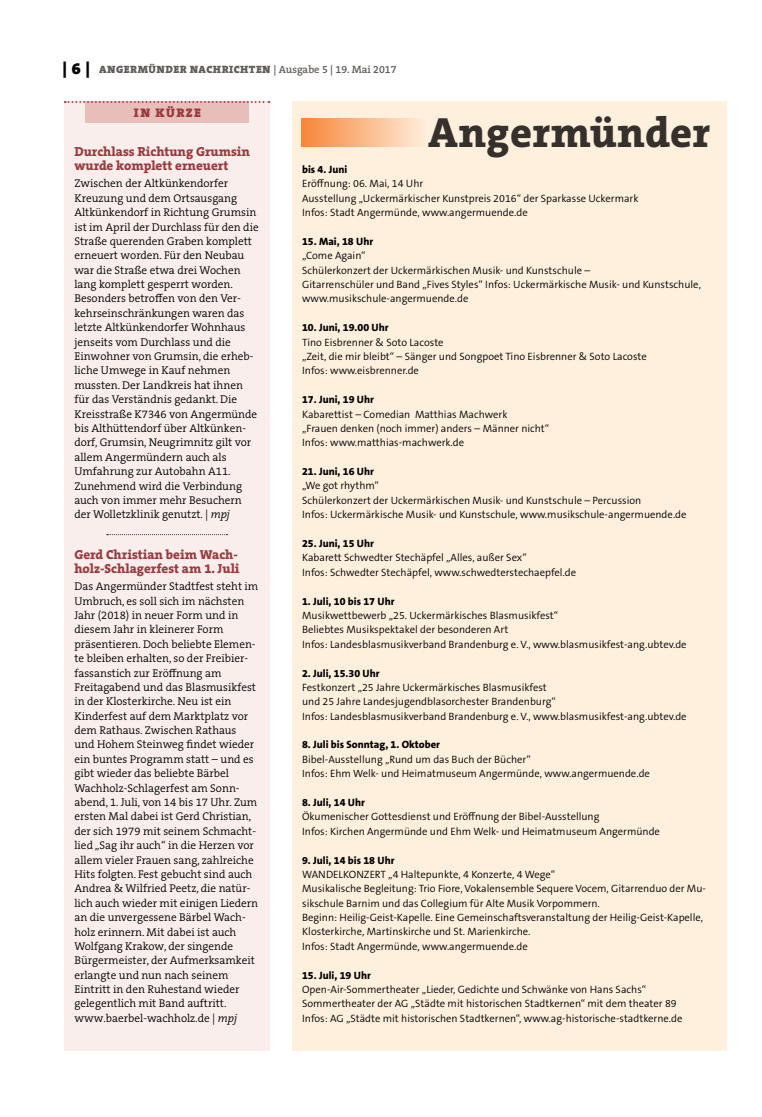
<style>
.page{position:relative;width:762px;height:1117px;background:#fff}
.page>*{position:absolute;margin:0;border:0;box-sizing:border-box;transform-origin:0 0}
.t1{font:800 42.5px "The Serif B W8";letter-spacing:.01em;color:#36302d}
.t2{font:800 13.12px/14.4px "The Serif B W8";color:#993b3e}
.t3{font:900 12.5px "The Serif B W9";letter-spacing:.115em;color:#993b3e}
.t4{font:300 11.25px/14.4px "The Serif B W4";color:#000}
.t5{font:300 10.62px/14.4px "The Sans B W4";color:#000}
.t6{font:800 10.62px "The Sans B W8";color:#000}
.t7{font:900 10.62px "The Serif B W9";letter-spacing:.045em;color:#615c58}
.s1{font-size:16.25px;color:#000}
.s2{font-family:"The Serif B W6";font-weight:600}
.s3{font-style:italic}
</style>
<div class="page">
<div style="left:292px;top:101px;width:434px;height:949px;background:#ffefdd"></div>
<div style="left:64px;top:101px;width:205px;height:949px;background:#f9eeec"></div>
<div style="left:86px;top:101px;width:163px;height:21px;background:#e8beba"></div>
<svg style="left:65px;top:101px;width:204px;height:2px"></svg>
<svg style="left:107px;top:534px;width:120px;height:1px"></svg>
<div style="left:302px;top:118px;width:124px;height:28px;background:linear-gradient(to right,#f88639,#feecd9)"></div>
<p class="t7" style="left:63px;top:63px;width:335px"><span class="s1">| 6 |</span> ANGERMÜNDER NACHRICHTEN <span class="s2">| Ausgabe 5 | 19. Mai 2017</span></p>
<p class="t3" style="left:134px;top:104px;width:69px">IN KÜRZE</p>
<p class="t2" style="left:74px;top:144px;width:177px">Durchlass Richtung Grumsin wurde komplett erneuert</p>
<p class="t4" style="left:74px;top:176px;width:186px">Zwischen der Altkünkendorfer<br>Kreuzung und dem Ortsausgang<br>Altkünkendorf in Richtung Grumsin ist im April der Durchlass für den die<br>Straße querenden Graben komplett erneuert worden. Für den Neubau war die Straße etwa drei Wochen lang komplett gesperrt worden.<br>Besonders betroffen von den Ver&shy;kehrseinschränkungen waren das letzte Altkünkendorfer Wohnhaus jenseits vom Durchlass und die<br>Einwohner von Grumsin, die erheb&shy;liche Umwege in Kauf nehmen mussten. Der Landkreis hat ihnen für das Verständnis gedankt. Die<br>Kreisstraße K7346 von Angermünde bis Althüttendorf über Altkünken&shy;dorf, Grumsin, Neugrimnitz gilt vor allem Angermündern auch als<br>Umfahrung zur Autobahn A11.<br>Zunehmend wird die Verbindung auch von immer mehr Besuchern der Wolletzklinik genutzt. | <span class="s3">mpj</span></p>
<p class="t2" style="left:74px;top:547px;width:167px">Gerd Christian beim Wach&shy;holz-Schlagerfest am 1. Juli</p>
<p class="t4" style="left:74px;top:579px;width:185px">Das Angermünder Stadtfest steht im Umbruch, es soll sich im nächsten Jahr (2018) in neuer Form und in diesem Jahr in kleinerer Form präsentieren. Doch beliebte Elemen&shy;te bleiben erhalten, so der Freibier&shy;fassanstich zur Eröffnung am Freitagabend und das Blasmusikfest in der Klosterkirche. Neu ist ein Kinderfest auf dem Marktplatz vor dem Rathaus. Zwischen Rathaus und Hohem Steinweg findet wieder ein buntes Programm statt – und es gibt wieder das beliebte Bärbel Wachholz-Schlagerfest am Sonn&shy;abend, 1. Juli, von 14 bis 17 Uhr. Zum ersten Mal dabei ist Gerd Christian, der sich 1979 mit seinem Schmacht&shy;lied „Sag ihr auch“ in die Herzen vor allem vieler Frauen sang, zahlreiche Hits folgten. Fest gebucht sind auch Andrea &amp; Wilfried Peetz, die natür&shy;lich auch wieder mit einigen Liedern an die unvergessene Bärbel Wach&shy;holz erinnern. Mit dabei ist auch Wolfgang Krakow, der singende Bürgermeister, der Aufmerksamkeit erlangte und nun nach seinem Eintritt in den Ruhestand wieder gelegentlich mit Band auftritt. www.baerbel-wachholz.de | <span class="s3">mpj</span></p>
<h1 class="t1" style="left:428px;top:104px;width:284px">Angermünder</h1>
<p class="t6" style="left:302px;top:162px;width:47px">bis 4. Juni</p>
<p class="t5" style="left:302px;top:177px;width:338px">Eröffnung: 06. Mai, 14 Uhr<br>Ausstellung „Uckermärkischer Kunstpreis 2016“ der Sparkasse Uckermark<br>Infos: Stadt Angermünde, www.angermuende.de</p>
<p class="t6" style="left:302px;top:234px;width:73px">15. Mai, 18 Uhr</p>
<p class="t5" style="left:302px;top:248px;width:400px">„Come Again“<br>Schülerkonzert der Uckermärkischen Musik- und Kunstschule –<br>Gitarrenschüler und Band „Fives Styles“ Infos: Uckermärkische Musik- und Kunstschule, www.musikschule-angermuende.de</p>
<p class="t6" style="left:302px;top:321px;width:88px">10. Juni, 19.00 Uhr</p>
<p class="t5" style="left:302px;top:335px;width:346px">Tino Eisbrenner &amp; Soto Lacoste<br>„Zeit, die mir bleibt“ – Sänger und Songpoet Tino Eisbrenner &amp; Soto Lacoste<br>Infos: www.eisbrenner.de</p>
<p class="t6" style="left:302px;top:392px;width:73px">17. Juni, 19 Uhr</p>
<p class="t5" style="left:302px;top:407px;width:249px">Kabarettist – Comedian Matthias Machwerk<br>„Frauen denken (noch immer) anders – Männer nicht“<br>Infos: www.matthias-machwerk.de</p>
<p class="t6" style="left:302px;top:464px;width:73px">21. Juni, 16 Uhr</p>
<p class="t5" style="left:302px;top:478px;width:386px">„We got rhythm“<br>Schülerkonzert der Uckermärkischen Musik- und Kunstschule – Percussion<br>Infos: Uckermärkische Musik- und Kunstschule, www.musikschule-angermuende.de</p>
<p class="t6" style="left:302px;top:536px;width:73px">25. Juni, 15 Uhr</p>
<p class="t5" style="left:302px;top:550px;width:276px">Kabarett Schwedter Stechäpfel „Alles, außer Sex“<br>Infos: Schwedter Stechäpfel, www.schwedterstechaepfel.de</p>
<p class="t6" style="left:302px;top:594px;width:94px">1. Juli, 10 bis 17 Uhr</p>
<p class="t5" style="left:302px;top:608px;width:386px">Musikwettbewerb „25. Uckermärkisches Blasmusikfest“<br>Beliebtes Musikspektakel der besonderen Art<br>Infos: Landesblasmusikverband Brandenburg e. V., www.blasmusikfest-ang.ubtev.de</p>
<p class="t6" style="left:302px;top:666px;width:79px">2. Juli, 15.30 Uhr</p>
<p class="t5" style="left:302px;top:680px;width:386px">Festkonzert „25 Jahre Uckermärkisches Blasmusikfest<br>und 25 Jahre Landesjugendblasorchester Brandenburg“<br>Infos: Landesblasmusikverband Brandenburg e. V., www.blasmusikfest-ang.ubtev.de</p>
<p class="t6" style="left:302px;top:737px;width:139px">8. Juli bis Sonntag, 1. Oktober</p>
<p class="t5" style="left:302px;top:752px;width:349px">Bibel-Ausstellung „Rund um das Buch der Bücher“<br>Infos: Ehm Welk- und Heimatmuseum Angermünde, www.angermuende.de</p>
<p class="t6" style="left:302px;top:795px;width:64px">8. Juli, 14 Uhr</p>
<p class="t5" style="left:302px;top:809px;width:359px">Ökumenischer Gottesdienst und Eröffnung der Bibel-Ausstellung<br>Infos: Kirchen Angermünde und Ehm Welk- und Heimatmuseum Angermünde</p>
<p class="t6" style="left:302px;top:852px;width:94px">9. Juli, 14 bis 18 Uhr</p>
<p class="t5" style="left:302px;top:867px;width:405px">WANDELKONZERT „4 Haltepunkte, 4 Konzerte, 4 Wege“<br>Musikalische Begleitung: Trio Fiore, Vokalensemble Sequere Vocem, Gitarrenduo der Mu&shy;sikschule Barnim und das Collegium für Alte Musik Vorpommern.<br>Beginn: Heilig-Geist-Kapelle. Eine Gemeinschaftsveranstaltung der Heilig-Geist-Kapelle, Klosterkirche, Martinskirche und St. Marienkirche.<br>Infos: Stadt Angermünde, www.angermuende.de</p>
<p class="t6" style="left:302px;top:967px;width:70px">15. Juli, 19 Uhr</p>
<p class="t5" style="left:302px;top:982px;width:382px">Open-Air-Sommertheater „Lieder, Gedichte und Schwänke von Hans Sachs“<br>Sommertheater der AG „Städte mit historischen Stadtkernen“ mit dem theater 89<br>Infos: AG „Städte mit historischen Stadtkernen“, www.ag-historische-stadtkerne.de</p>
</div>
